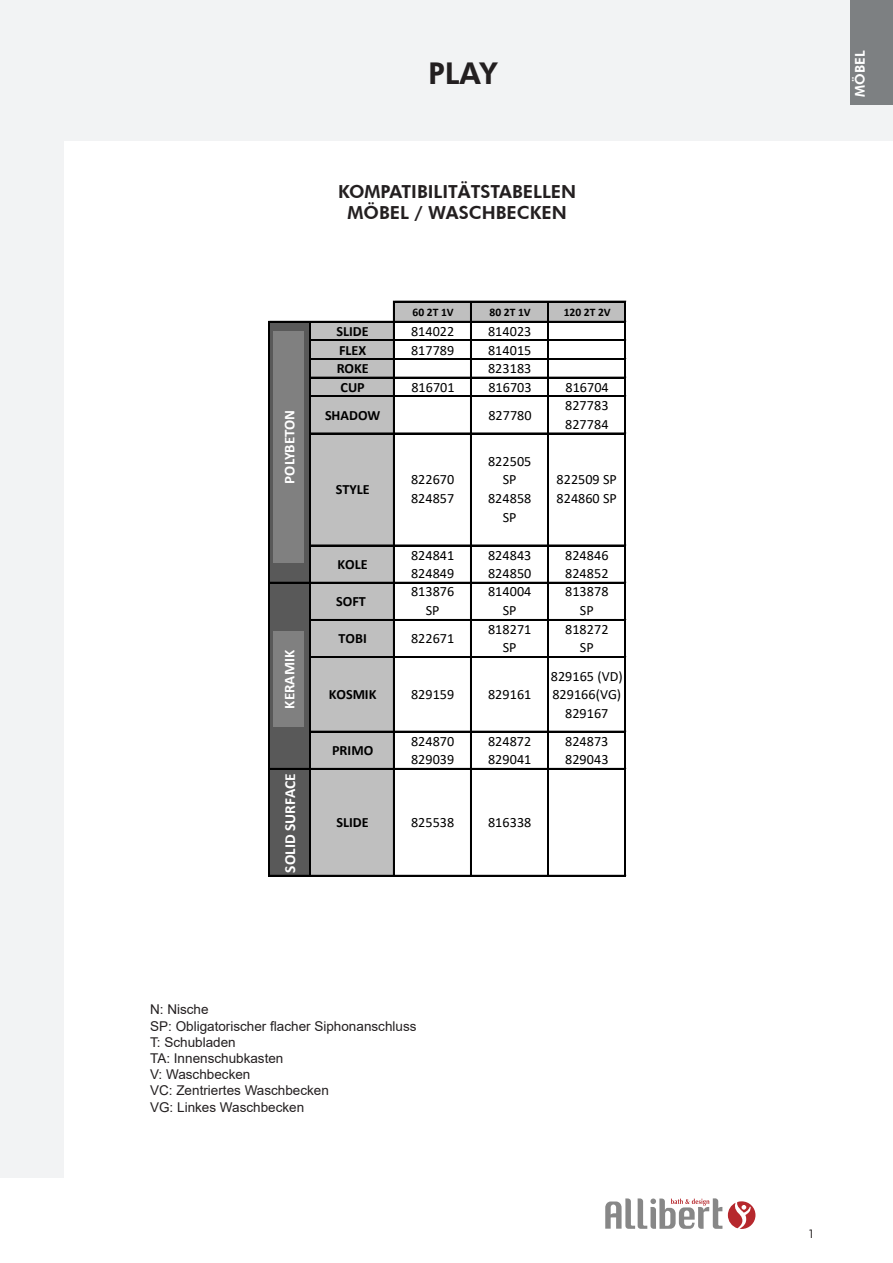
<style>
.page{position:relative;width:893px;height:1263px;background:#fff}
.page>*{position:absolute;margin:0;border:0;box-sizing:border-box;transform-origin:0 0}
.t1{font:800 30px "Futura BT";color:#231f20}
.t2{font:800 18px/21.6px "Futura BT";color:#231f20;text-align:center}
.t3{font:700 15.45px "Calibri";color:#fff}
.t4{font:700 15px "Calibri";color:#fff}
.t5{font:14.1px/18.6px "Calibri";letter-spacing:.005em;color:#000}
.t6{font:700 14.1px "Calibri";color:#000}
.t7{font:13.5px/16.2px "Arial";color:#231f20}
.t8{font:800 13.5px "Futura BT";color:#fff}
.t9{font:12px "Futura BT";color:#231f20}
.t10{font:700 11.55px "Calibri";color:#000}
</style>
<div class="page">
<div style="left:0;top:0;width:893px;height:140px;background:#f2f3f4"></div>
<div style="left:0;top:132px;width:64px;height:1046px;background:#f2f3f4"></div>
<svg style="left:605px;top:1198px;width:117px;height:31px"></svg>
<svg style="left:728px;top:1201px;width:27px;height:28px"></svg>
<svg style="left:394px;top:300px;width:231px;height:1px"></svg>
<div style="left:394px;top:302px;width:231px;height:20px;background:#bfbfbf"></div>
<div style="left:270px;top:322px;width:41px;height:554px;background:#595959"></div>
<div style="left:310px;top:322px;width:84px;height:554px;background:#bfbfbf"></div>
<hr style="left:393px;top:301px;width:2px;height:575px;background:#000">
<hr style="left:470px;top:302px;width:2px;height:574px;background:#000">
<hr style="left:547px;top:302px;width:2px;height:574px;background:#000">
<hr style="left:624px;top:302px;width:2px;height:574px;background:#000">
<hr style="left:269px;top:321px;width:1px;height:555px;background:#000">
<hr style="left:310px;top:322px;width:1px;height:554px;background:#000">
<hr style="left:395px;top:301px;width:231px;height:1px;background:#000">
<hr style="left:270px;top:321px;width:356px;height:1px;background:#000">
<hr style="left:311px;top:340px;width:315px;height:1px;background:#000">
<hr style="left:311px;top:358px;width:315px;height:2px;background:#000">
<hr style="left:311px;top:377px;width:315px;height:1px;background:#000">
<hr style="left:311px;top:395px;width:315px;height:1px;background:#000">
<hr style="left:311px;top:396px;width:315px;height:1px;background:#000">
<hr style="left:311px;top:433px;width:315px;height:1px;background:#000">
<hr style="left:311px;top:545px;width:315px;height:1px;background:#000">
<hr style="left:270px;top:582px;width:356px;height:1px;background:#000">
<hr style="left:311px;top:619px;width:315px;height:2px;background:#000">
<hr style="left:311px;top:656px;width:315px;height:1px;background:#000">
<hr style="left:311px;top:657px;width:315px;height:1px;background:#000">
<hr style="left:311px;top:731px;width:315px;height:1px;background:#000">
<hr style="left:270px;top:768px;width:356px;height:1px;background:#000">
<hr style="left:270px;top:875px;width:356px;height:1px;background:#000">
<div style="left:850px;top:0;width:43px;height:105px;background:#7d8082"></div>
<div style="left:274px;top:331px;width:30px;height:231px;background:#808080"></div>
<div style="left:274px;top:631px;width:30px;height:96px;background:#808080"></div>
<h1 class="t1" style="left:428px;top:55px;width:71px">PLAY</h1>
<p class="t2" style="left:338px;top:180px;width:240px">KOMPATIBILITÄTSTABELLEN<br>MÖBEL / WASCHBECKEN</p>
<p class="t4" style="left:279px;top:483px;width:75px;rotate:-90deg">POLYBETON</p>
<p class="t3" style="left:279px;top:491px;width:79px;rotate:-90deg">POLYBETON</p>
<p class="t3" style="left:279px;top:715px;width:81px;rotate:-90deg">CERAMIQUE</p>
<p class="t4" style="left:279px;top:708px;width:60px;rotate:-90deg">KERAMIK</p>
<p class="t3" style="left:279px;top:872px;width:101px;rotate:-90deg">SOLID SURFACE</p>
<p class="t10" style="left:413px;top:304px;width:43px">60 2T 1V</p>
<p class="t10" style="left:490px;top:304px;width:43px">80 2T 1V</p>
<p class="t10" style="left:564px;top:304px;width:48px">120 2T 2V</p>
<p class="t6" style="left:337px;top:321px;width:34px">SLIDE</p>
<p class="t5" style="left:411px;top:322px;width:45px">814022</p>
<p class="t5" style="left:488px;top:322px;width:45px">814023</p>
<p class="t6" style="left:339px;top:340px;width:29px">FLEX</p>
<p class="t5" style="left:411px;top:340px;width:45px">817789</p>
<p class="t5" style="left:488px;top:340px;width:45px">814015</p>
<p class="t6" style="left:337px;top:359px;width:34px">ROKE</p>
<p class="t5" style="left:488px;top:359px;width:45px">823183</p>
<p class="t6" style="left:341px;top:377px;width:26px">CUP</p>
<p class="t5" style="left:411px;top:377px;width:45px">816701</p>
<p class="t5" style="left:488px;top:377px;width:45px">816703</p>
<p class="t5" style="left:565px;top:377px;width:45px">816704</p>
<p class="t6" style="left:325px;top:405px;width:57px">SHADOW</p>
<p class="t5" style="left:488px;top:405px;width:45px">827780</p>
<p class="t5" style="left:565px;top:396px;width:45px">827783<br>827784</p>
<p class="t6" style="left:336px;top:479px;width:35px">STYLE</p>
<p class="t5" style="left:411px;top:470px;width:45px">822670<br>824857</p>
<p class="t5" style="left:488px;top:451px;width:45px;text-align:center">822505<br>SP<br>824858<br>SP</p>
<p class="t5" style="left:557px;top:470px;width:62px">822509 SP<br>824860 SP</p>
<p class="t6" style="left:338px;top:554px;width:32px">KOLE</p>
<p class="t5" style="left:411px;top:545px;width:45px">824841<br>824849</p>
<p class="t5" style="left:488px;top:545px;width:45px">824843<br>824850</p>
<p class="t5" style="left:565px;top:545px;width:45px">824846<br>824852</p>
<p class="t6" style="left:336px;top:591px;width:31px">SOFT</p>
<p class="t5" style="left:411px;top:582px;width:45px;text-align:center">813876<br>SP</p>
<p class="t5" style="left:488px;top:582px;width:45px;text-align:center">814004<br>SP</p>
<p class="t5" style="left:565px;top:582px;width:45px;text-align:center">813878<br>SP</p>
<p class="t6" style="left:339px;top:628px;width:30px">TOBI</p>
<p class="t5" style="left:411px;top:628px;width:45px">822671</p>
<p class="t5" style="left:488px;top:619px;width:45px;text-align:center">818271<br>SP</p>
<p class="t5" style="left:565px;top:619px;width:45px;text-align:center">818272<br>SP</p>
<p class="t6" style="left:329px;top:684px;width:49px">KOSMIK</p>
<p class="t5" style="left:411px;top:685px;width:45px">829159</p>
<p class="t5" style="left:488px;top:685px;width:45px">829161</p>
<p class="t5" style="left:551px;top:666px;width:73px;text-align:center">829165 (VD)<br>829166(VG)<br>829167</p>
<p class="t6" style="left:332px;top:740px;width:43px">PRIMO</p>
<p class="t5" style="left:411px;top:731px;width:45px">824870<br>829039</p>
<p class="t5" style="left:488px;top:731px;width:45px">824872<br>829041</p>
<p class="t5" style="left:565px;top:731px;width:45px">824873<br>829043</p>
<p class="t6" style="left:337px;top:812px;width:34px">SLIDE</p>
<p class="t5" style="left:411px;top:813px;width:45px">825538</p>
<p class="t5" style="left:488px;top:813px;width:45px">816338</p>
<p class="t7" style="left:150px;top:1001px;width:268px">N: Nische<br>SP: Obligatorischer flacher Siphonanschluss<br>T: Schubladen<br>TA: Innenschubkasten<br>V: Waschbecken<br>VC: Zentriertes Waschbecken<br>VG: Linkes Waschbecken</p>
<p class="t8" style="left:852px;top:97px;width:48px;rotate:-90deg">MÖBEL</p>
<p class="t9" style="left:808px;top:1226px;width:9px">1</p>
</div>
